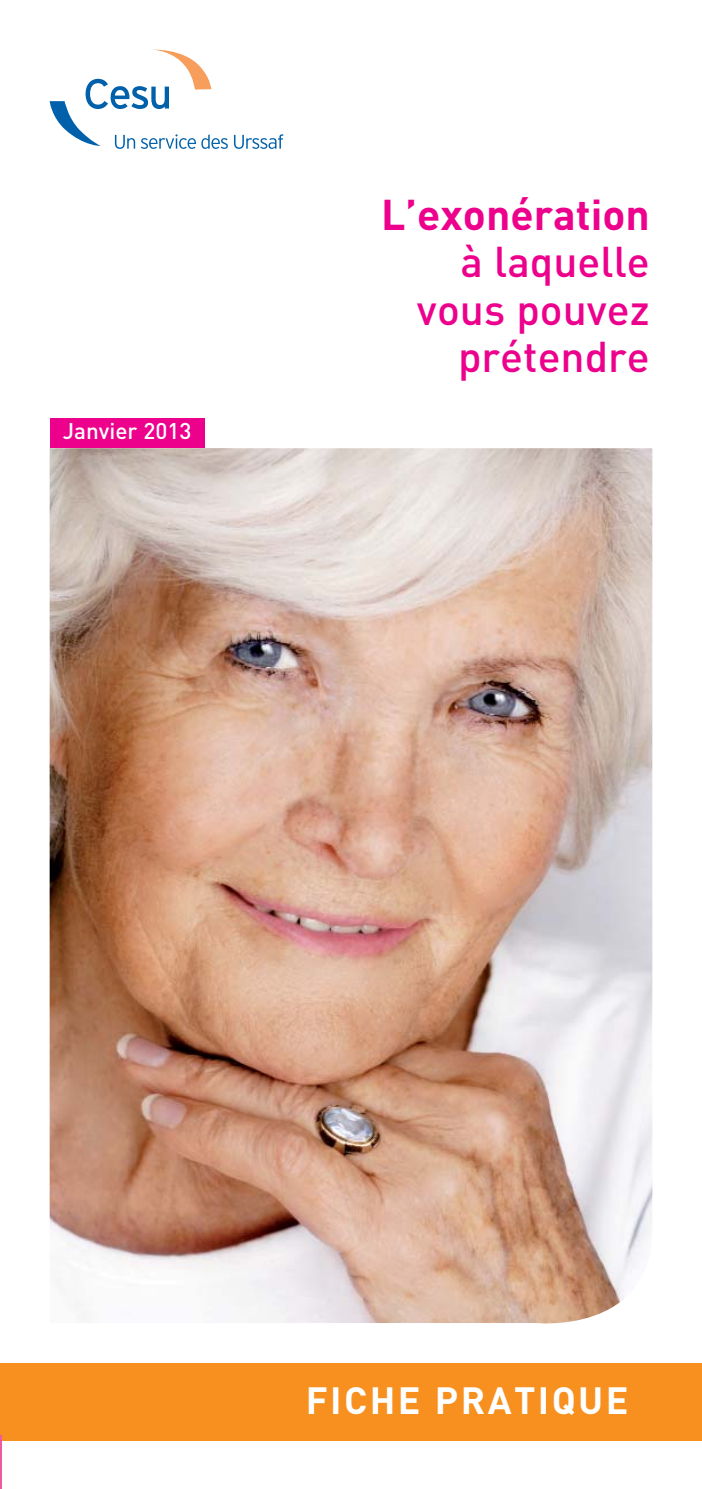
<style>
.page{position:relative;width:702px;height:1489px;background:#fff}
.page>*{position:absolute;margin:0;border:0;box-sizing:border-box;transform-origin:0 0}
.t1{font:500 42.5px/47.5px "DINOT";color:#ec008c;text-align:right}
.t2{font:700 42.5px "DINOT";color:#ec008c}
.t3{font:700 37.5px "DINOT";letter-spacing:.065em;color:#fff}
.t4{font:500 22.5px "DINOT";color:#fff}
</style>
<div class="page">
<img style="left:50px;top:448px;width:602px;height:875px">
<div style="left:0;top:1362px;width:702px;height:78px;background:#f7901e"></div>
<hr style="left:0;top:1435px;width:2px;height:53px;background:#ef5ba1">
<svg style="left:50px;top:50px;width:178px;height:99px"></svg>
<svg style="left:234px;top:134px;width:49px;height:15px"></svg>
<div style="left:50px;top:418px;width:154px;height:30px;background:#ec008c"></div>
<p class="t4" style="left:63px;top:423px;width:130px">Janvier 2013</p>
<p class="t2" style="left:381px;top:190px;width:270px">L’exonération</p>
<p class="t1" style="left:417px;top:243px;width:234px">à laquelle vous pouvez prétendre</p>
<p class="t3" style="left:306px;top:1378px;width:324px">FICHE PRATIQUE</p>
</div>
